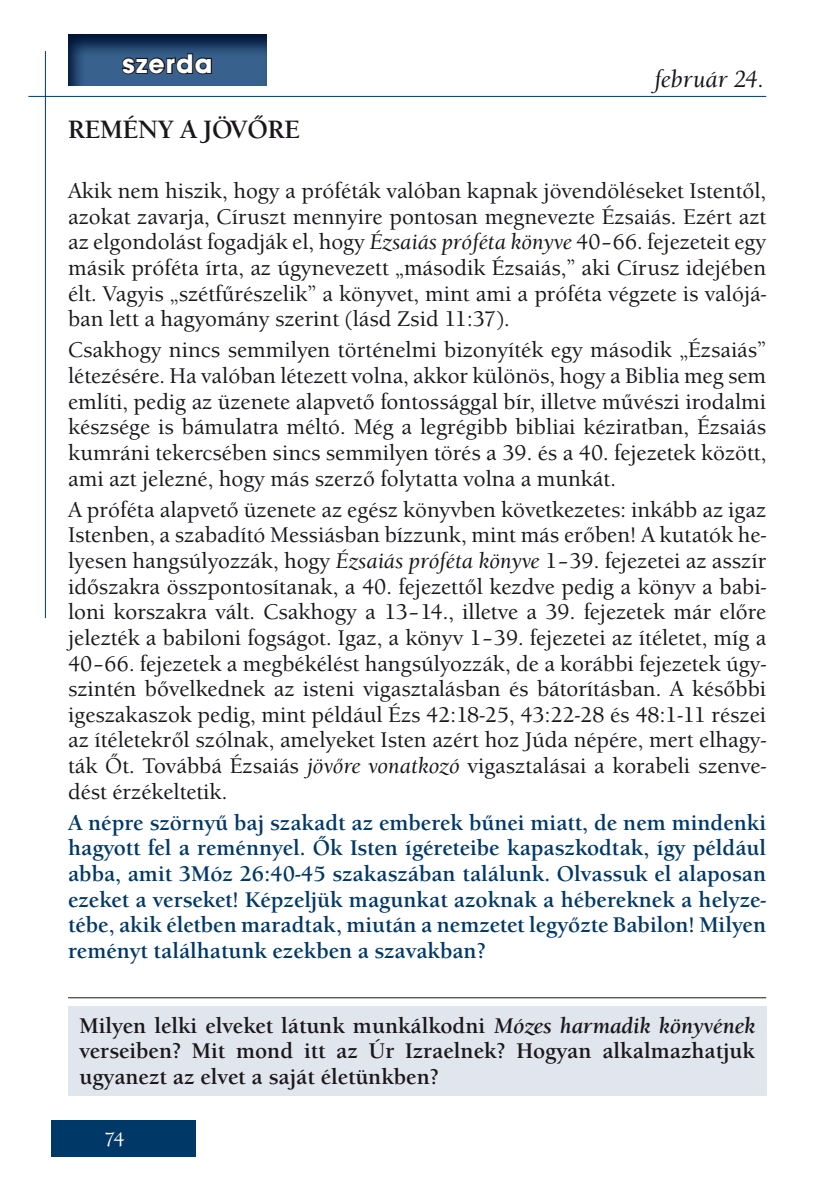
<style>
.page{position:relative;width:840px;height:1191px;background:#fff}
.page>*{position:absolute;margin:0;border:0;box-sizing:border-box;transform-origin:0 0}
.t1{font:700 28px "Avant Gar Got Itc TEE";letter-spacing:.04em;color:#fff}
.t2{font:700 26px "Berkeley Old Sty Itc TEE";color:#1a171c}
.t3{font:italic 500 24px "Berkeley Old Sty Itc TEE";color:#1a171c}
.t4{font:500 22px/25.6px "Berkeley Old Sty Itc TEE";color:#1a171c;text-align:justify}
.t5{font:700 22px/25.6px "Berkeley Old Sty Itc TEE";color:#003867;text-align:justify}
.t6{font:700 22px/25.6px "Berkeley Old Sty Itc TEE";color:#1a171c;text-align:justify}
.t7{font:500 20px "Berkeley Old Sty Itc TEE";color:#fff}
.s1{font-style:italic}
</style>
<div class="page">
<div style="left:51px;top:1120px;width:145px;height:37px;background:#003867"></div>
<hr style="left:28px;top:96px;width:737px;height:1px;background:#003867">
<hr style="left:45px;top:51px;width:1px;height:567px;background:#003867">
<div style="left:68px;top:1006px;width:697px;height:90px;background:#e1e5ee"></div>
<svg style="left:68px;top:34px;width:199px;height:52px;background:#254971"></svg>
<svg style="left:120px;top:52px;width:93px;height:24px;background:#2b435f"></svg>
<hr style="left:68px;top:997px;width:697px;height:1px;background:#1a171c">
<p class="t1" style="left:122px;top:46px;width:91px">szerda</p>
<p class="t3" style="left:653px;top:65px;width:111px">február 24.</p>
<p class="t2" style="left:68px;top:115px;width:233px">REMÉNY A JÖVŐRE</p>
<p class="t4" style="left:68px;top:178px;width:699px">Akik nem hiszik, hogy a próféták valóban kapnak jövendöléseket Istentől, azokat zavarja, Círuszt mennyire pontosan megnevezte Ézsaiás. Ezért azt az elgondolást fogadják el, hogy <span class="s1">Ézsaiás próféta könyve</span> 40–66. fejezeteit egy másik próféta írta, az úgynevezett „második Ézsaiás,” aki Círusz idejében élt. Vagyis „szétfűrészelik” a könyvet, mint ami a próféta végzete is valójá&shy;ban lett a hagyomány szerint (lásd Zsid 11:37).</p>
<p class="t4" style="left:68px;top:337px;width:699px">Csakhogy nincs semmilyen történelmi bizonyíték egy második „Ézsaiás” létezésére. Ha valóban létezett volna, akkor különös, hogy a Biblia meg sem említi, pedig az üzenete alapvető fontossággal bír, illetve művészi irodalmi készsége is bámulatra méltó. Még a legrégibb bibliai kéziratban, Ézsaiás kumráni tekercsében sincs semmilyen törés a 39. és a 40. fejezetek között, ami azt jelezné, hogy más szerző folytatta volna a munkát.</p>
<p class="t4" style="left:68px;top:497px;width:699px">A próféta alapvető üzenete az egész könyvben következetes: inkább az igaz Istenben, a szabadító Messiásban bízzunk, mint más erőben! A kutatók he&shy;lyesen hangsúlyozzák, hogy <span class="s1">Ézsaiás próféta könyve</span> 1–39. fejezetei az asszír időszakra összpontosítanak, a 40. fejezettől kezdve pedig a könyv a babi&shy;loni korszakra vált. Csakhogy a 13–14., illetve a 39. fejezetek már előre jelezték a babiloni fogságot. Igaz, a könyv 1–39. fejezetei az ítéletet, míg a 40–66. fejezetek a megbékélést hangsúlyozzák, de a korábbi fejezetek úgy&shy;szintén bővelkednek az isteni vigasztalásban és bátorításban. A későbbi igeszakaszok pedig, mint például Ézs 42:18-25, 43:22-28 és 48:1-11 részei az ítéletekről szólnak, amelyeket Isten azért hoz Júda népére, mert elhagy&shy;ták Őt. Továbbá Ézsaiás <span class="s1">jövőre vonatkozó</span> vigasztalásai a korabeli szenve&shy;dést érzékeltetik.</p>
<p class="t5" style="left:68px;top:810px;width:699px">A népre szörnyű baj szakadt az emberek bűnei miatt, de nem mindenki hagyott fel a reménnyel. Ők Isten ígéreteibe kapaszkodtak, így például abba, amit 3Móz 26:40-45 szakaszában találunk. Olvassuk el alaposan ezeket a verseket! Képzeljük magunkat azoknak a hébereknek a helyze&shy;tébe, akik életben maradtak, miután a nemzetet legyőzte Babilon! Milyen reményt találhatunk ezekben a szavakban?</p>
<p class="t6" style="left:79px;top:1012px;width:676px">Milyen lelki elveket látunk munkálkodni <span class="s1">Mózes harmadik könyvének </span>verseiben? Mit mond itt az Úr Izraelnek? Hogyan alkalmazhatjuk ugyanezt az elvet a saját életünkben?</p>
<p class="t7" style="left:104px;top:1128px;width:22px">74</p>
</div>
